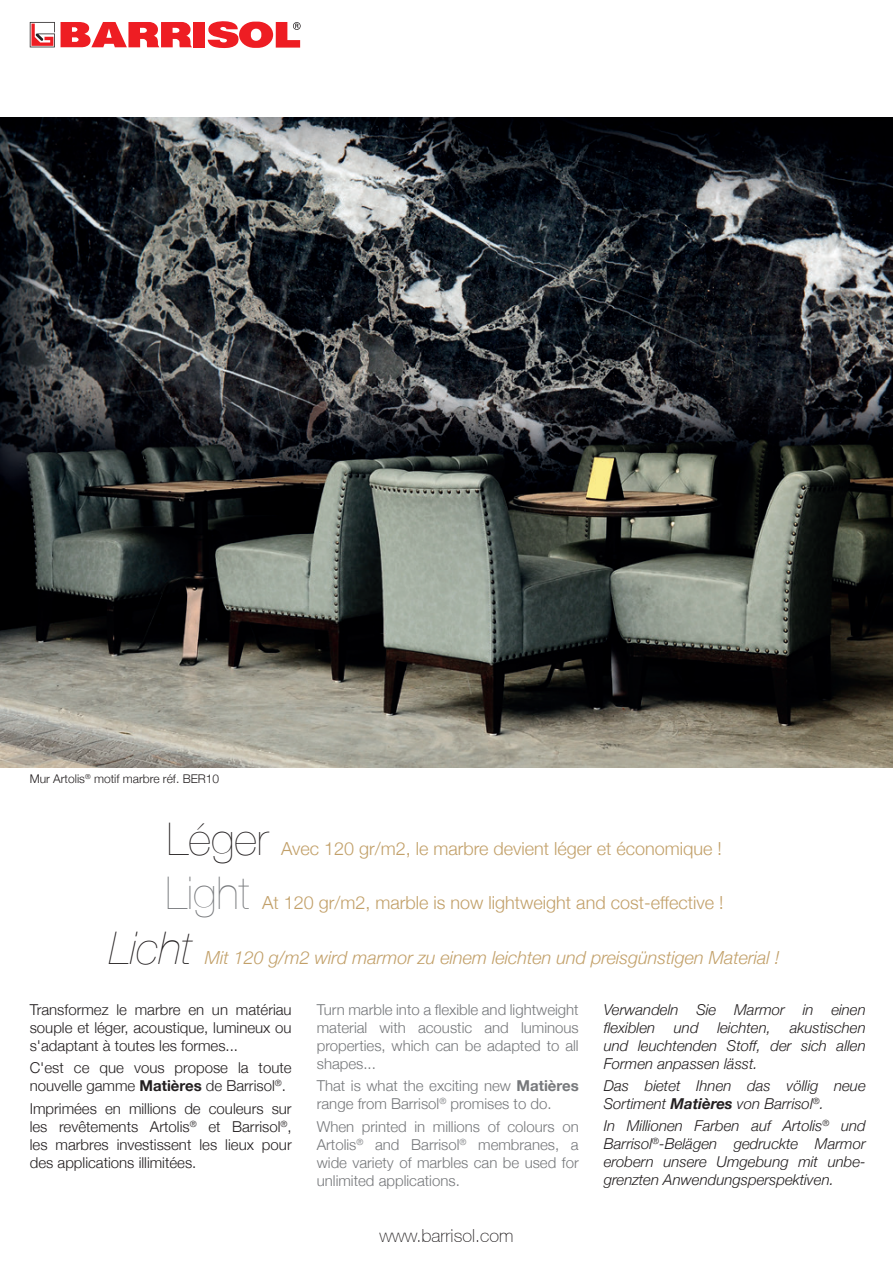
<style>
.page{position:relative;width:893px;height:1263px;background:#fff}
.page>*{position:absolute;margin:0;border:0;box-sizing:border-box;transform-origin:0 0}
.t1{font:200 45px "Helvetica Neue";color:#231f20}
.t2{font:200 45px "Helvetica Neue";color:#76787b}
.t3{font:italic 200 45px "Helvetica Neue";color:#231f20}
.t4{font:300 18px "Helvetica Neue";color:#c2a069}
.t5{font:italic 300 18px "Helvetica Neue";color:#c2a069}
.t6{font:100 18px "Helvetica 35";color:#231f20}
.t7{font:300 15px/18px "Helvetica Neue";color:#76787b;text-align:justify}
.t8{font:italic 300 15px/18px "Helvetica Neue";color:#231f20;text-align:justify}
.t9{font:300 15px/18px "Helvetica Neue";color:#231f20;text-align:justify}
.t10{font:300 12px "Helvetica Neue";color:#231f20}
.s1{font-weight:700}
</style>
<div class="page">
<img style="left:1px;top:118px;width:892px;height:649px">
<svg style="left:30px;top:22px;width:25px;height:25px"></svg>
<div style="left:194px;top:22px;width:11px;height:25px;background:#ee1d23"></div>
<svg style="left:61px;top:22px;width:131px;height:25px"></svg>
<svg style="left:207px;top:21px;width:94px;height:27px"></svg>
<img style="left:0;top:0;width:1px;height:1263px">
<hr style="left:0;top:69px;width:1px;height:159px;background:#fff">
<p class="t10" style="left:30px;top:769px;width:191px">Mur Artolis<sup>®</sup> motif marbre réf. BER10</p>
<h1 class="t1" style="left:167px;top:804px;width:103px">Léger</h1>
<p class="t4" style="left:281px;top:834px;width:442px">Avec 120 gr/m2, le marbre devient léger et économique !</p>
<h1 class="t2" style="left:165px;top:858px;width:86px">Light</h1>
<p class="t4" style="left:262px;top:888px;width:463px">At 120 gr/m2, marble is now lightweight and cost-effective !</p>
<h1 class="t3" style="left:109px;top:912px;width:85px">Licht</h1>
<p class="t5" style="left:205px;top:943px;width:576px">Mit 120 g/m2 wird marmor zu einem leichten und preisgünstigen Material !</p>
<p class="t9" style="left:30px;top:1000px;width:263px">Transformez le marbre en un matériau souple et léger, acoustique, lumineux ou s'adaptant à toutes les formes...</p>
<p class="t9" style="left:30px;top:1058px;width:263px">C'est ce que vous propose la toute nouvelle gamme <span class="s1">Matières</span> de Barrisol<sup>®</sup>.</p>
<p class="t9" style="left:30px;top:1098px;width:263px">Imprimées en millions de couleurs sur les revêtements Artolis<sup>®</sup> et Barrisol<sup>®</sup>, les marbres investissent les lieux pour des applications illimitées.</p>
<p class="t7" style="left:317px;top:1000px;width:263px">Turn marble into a flexible and lightweight material with acoustic and luminous properties, which can be adapted to all shapes...</p>
<p class="t7" style="left:317px;top:1076px;width:263px">That is what the exciting new <span class="s1">Matières </span>range from Barrisol<sup>®</sup> promises to do.</p>
<p class="t7" style="left:317px;top:1116px;width:263px">When printed in millions of colours on Artolis<sup>®</sup> and Barrisol<sup>®</sup> membranes, a wide variety of marbles can be used for unlimited applications.</p>
<p class="t6" style="left:380px;top:1225px;width:135px">www.barrisol.com</p>
<p class="t8" style="left:604px;top:1000px;width:263px">Verwandeln Sie Marmor in einen flexiblen und leichten, akustischen und leuchtenden Stoff, der sich allen Formen anpassen lässt.</p>
<p class="t8" style="left:604px;top:1076px;width:263px">Das bietet Ihnen das völlig neue<br>Sortiment <span class="s1">Matières</span> von Barrisol<sup>®</sup>.</p>
<p class="t8" style="left:604px;top:1116px;width:263px">In Millionen Farben auf Artolis<sup>®</sup> und Barrisol<sup>®</sup>-Belägen gedruckte Marmor erobern unsere Umgebung mit unbe&shy;grenzten Anwendungsperspektiven.</p>
</div>
